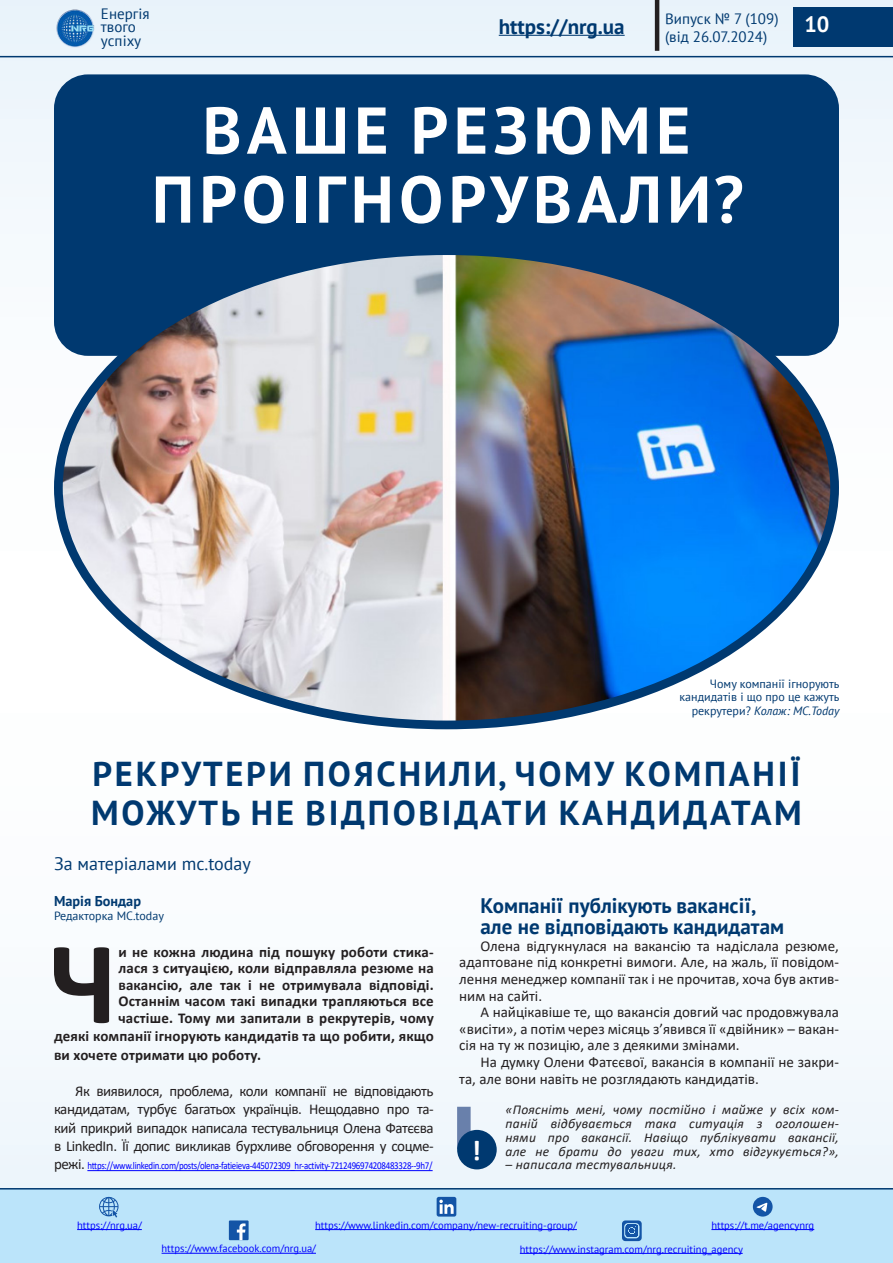
<style>
.page{position:relative;width:893px;height:1263px;background:#fff}
.page>*{position:absolute;margin:0;border:0;box-sizing:border-box;transform-origin:0 0}
.t1{font:700 118.95px "Calibri";color:#231f20}
.t2{font:700 66px/69px "PT Sans";letter-spacing:.08em;color:#fff;text-align:center}
.t3{font:700 34.5px/39px "PT Sans";letter-spacing:.08em;color:#003970}
.t4{font:700 28.5px "Calibri";color:#fff}
.t5{font:700 22.05px "PT Sans";color:#fff}
.t6{font:700 21px/21.1px "PT Sans";color:#003970}
.t7{font:18px "PT Sans";color:#003970}
.t8{font:15px/16.5px "Calibri";color:#231f20;text-align:justify}
.t9{font:700 15px/16.5px "Calibri";letter-spacing:.01em;color:#231f20;text-align:justify}
.t10{font:15px/13.5px "PT Sans";color:#003970}
.t11{font:700 14.25px "PT Sans";color:#003970}
.t12{font:italic 13.5px/14px "Calibri";letter-spacing:.02em;color:#231f20;text-align:justify}
.t13{font:12px/13.5px "PT Sans";color:#003970;text-align:right}
.t14{font:10.5px "PT Sans";color:#00f}
.t15{font:10.5px "Calibri";letter-spacing:-.03em;color:#00f;scale:.85 1}
.s1{font-style:italic}
.s2{font-size:15px;color:#231f20}
</style>
<div class="page">
<div style="left:0;top:0;width:893px;height:631px;background:linear-gradient(to bottom,#ebf4fb,#fffefe)"></div>
<div style="left:0;top:632px;width:893px;height:631px;background:#f8fbfd"></div>
<div style="left:0;top:1189px;width:893px;height:74px;background:#bbe4fa"></div>
<svg style="left:99px;top:1197px;width:20px;height:20px"></svg>
<div style="left:229px;top:1220px;width:20px;height:20px;background:#1354a6"></div>
<svg style="left:237px;top:1223px;width:9px;height:17px"></svg>
<div style="left:437px;top:1197px;width:19px;height:19px;background:#1354a6;border-radius:2px"></div>
<svg style="left:439px;top:1199px;width:15px;height:15px"></svg>
<svg style="left:622px;top:1220px;width:20px;height:21px"></svg>
<div style="left:753px;top:1197px;width:20px;height:19px;background:#1354a6;border-radius:50%"></div>
<svg style="left:757px;top:1203px;width:10px;height:9px"></svg>
<img style="left:54px;top:6px;width:41px;height:42px">
<hr style="left:655px;top:0;width:4px;height:51px;background:#231f20">
<div style="left:793px;top:7px;width:100px;height:40px;background:#003970"></div>
<hr style="left:0;top:56px;width:893px;height:1px;background:#003970">
<hr style="left:0;top:1188px;width:893px;height:1px;background:#003970">
<hr style="left:77px;top:1229px;width:65px;height:1px;background:#00f">
<hr style="left:315px;top:1229px;width:262px;height:1px;background:#00f">
<hr style="left:520px;top:1253px;width:223px;height:1px;background:#00f">
<hr style="left:711px;top:1229px;width:103px;height:1px;background:#00f">
<hr style="left:162px;top:1253px;width:154px;height:1px;background:#00f">
<hr style="left:499px;top:35px;width:126px;height:1px;background:#003970">
<div style="left:54px;top:74px;width:785px;height:282px;background:#003970;border-radius:34px"></div>
<img style="left:58px;top:256px;width:777px;height:467px">
<hr style="left:87px;top:1170px;width:346px;height:1px;background:#00f">
<div style="left:457px;top:1107px;width:14px;height:42px;background:#6980ab"></div>
<div style="left:457px;top:1130px;width:40px;height:39px;background:#003970;border-radius:50%"></div>
<p class="t10" style="left:101px;top:6px;width:50px">Енергія твого успіху</p>
<p class="t10" style="left:665px;top:9px;width:115px;line-height:18px">Випуск № 7 (109) (від 26.07.2024)</p>
<h3 class="t5" style="left:804px;top:10px;width:27px">10</h3>
<h3 class="t6" style="left:499px;top:15px;width:127px">https://nrg.ua</h3>
<p class="t2" style="left:152px;top:95px;width:593px">ВАШЕ РЕЗЮМЕ<br>ПРОІГНОРУВАЛИ?</p>
<p class="t13" style="left:679px;top:677px;width:161px">Чому компанії ігнорують кандидатів і що про це кажуть рекрутери? <span class="s1">Колаж: MC.Today</span></p>
<p class="t3" style="left:91px;top:754px;width:712px">РЕКРУТЕРИ ПОЯСНИЛИ, ЧОМУ КОМПАНІЇ<br>МОЖУТЬ НЕ ВІДПОВІДАТИ КАНДИДАТАМ</p>
<p class="t7" style="left:54px;top:852px;width:198px">За матеріалами mc.today</p>
<p class="t11" style="left:54px;top:892px;width:89px">Марія Бондар</p>
<p class="t13" style="left:54px;top:909px;width:111px">Редакторка MC.today</p>
<p class="t1" style="left:50px;top:899px;width:69px">Ч</p>
<p class="t9" style="left:118px;top:943px;width:317px">и не кожна людина під пошуку роботи стика&shy;лася з ситуацією, коли відправляла резюме на вакансію, але так і не отримувала відповіді.<br>Останнім часом такі випадки трапляються все частіше. Тому ми запитали в рекрутерів, чому</p>
<p class="t9" style="left:54px;top:1027px;width:381px;line-height:18.3px">деякі компанії ігнорують кандидатів та що робити, якщо ви хочете отримати цю роботу.</p>
<p class="t8" style="left:54px;top:1082px;width:381px;line-height:18.3px;text-indent:21px">Як виявилося, проблема, коли компанії не відповідають кандидатам, турбує багатьох українців. Нещодавно про та&shy;кий прикрий випадок написала тестувальниця Олена Фатєєва в LinkedIn. Її допис викликав бурхливе обговорення у соцме-</p>
<p class="t15" style="left:54px;top:1159px;width:447px"><span class="s2">режі.</span> https://www.linkedin.com/posts/olena-fatieieva-445072309_hr-activity-7212496974208483328--9h7/</p>
<p class="t6" style="left:480px;top:895px;width:305px">Компанії публікують вакансії, але не відповідають кандидатам</p>
<p class="t8" style="left:459px;top:937px;width:381px;text-indent:21px">Олена відгукнулася на вакансію та надіслала резюме, адаптоване під конкретні вимоги. Але, на жаль, її повідом&shy;лення менеджер компанії так і не прочитав, хоча був актив&shy;ним на сайті.</p>
<p class="t8" style="left:459px;top:1003px;width:381px;text-indent:21px">А найцікавіше те, що вакансія довгий час продовжувала «висіти», а потім через місяць з’явився її «двійник» – вакан&shy;сія на ту ж позицію, але з деякими змінами.</p>
<p class="t8" style="left:459px;top:1053px;width:381px;text-indent:21px">На думку Олени Фатєєвої, вакансія в компанії не закри&shy;та, але вони навіть не розглядають кандидатів.</p>
<p class="t12" style="left:506px;top:1102px;width:335px">«Поясніть мені, чому постійно і майже у всіх ком&shy;паній відбувається така ситуація з оголошен&shy;нями про вакансії. Навіщо публікувати вакансії, але не брати до уваги тих, хто відгукується?»,</p>
<p class="t12" style="left:506px;top:1157px;width:172px">– написала тестувальниця.</p>
<p class="t4" style="left:472px;top:1130px;width:11px">!</p>
<p class="t14" style="left:77px;top:1218px;width:66px">https://nrg.ua/</p>
<p class="t14" style="left:315px;top:1218px;width:263px">https://www.linkedin.com/company/new-recruiting-group/</p>
<p class="t14" style="left:520px;top:1242px;width:225px">https://www.instagram.com/nrg.recruiting_agency</p>
<p class="t14" style="left:711px;top:1218px;width:104px">https://t.me/agencynrg</p>
<p class="t14" style="left:162px;top:1242px;width:156px">https://www.facebook.com/nrg.ua/</p>
</div>
